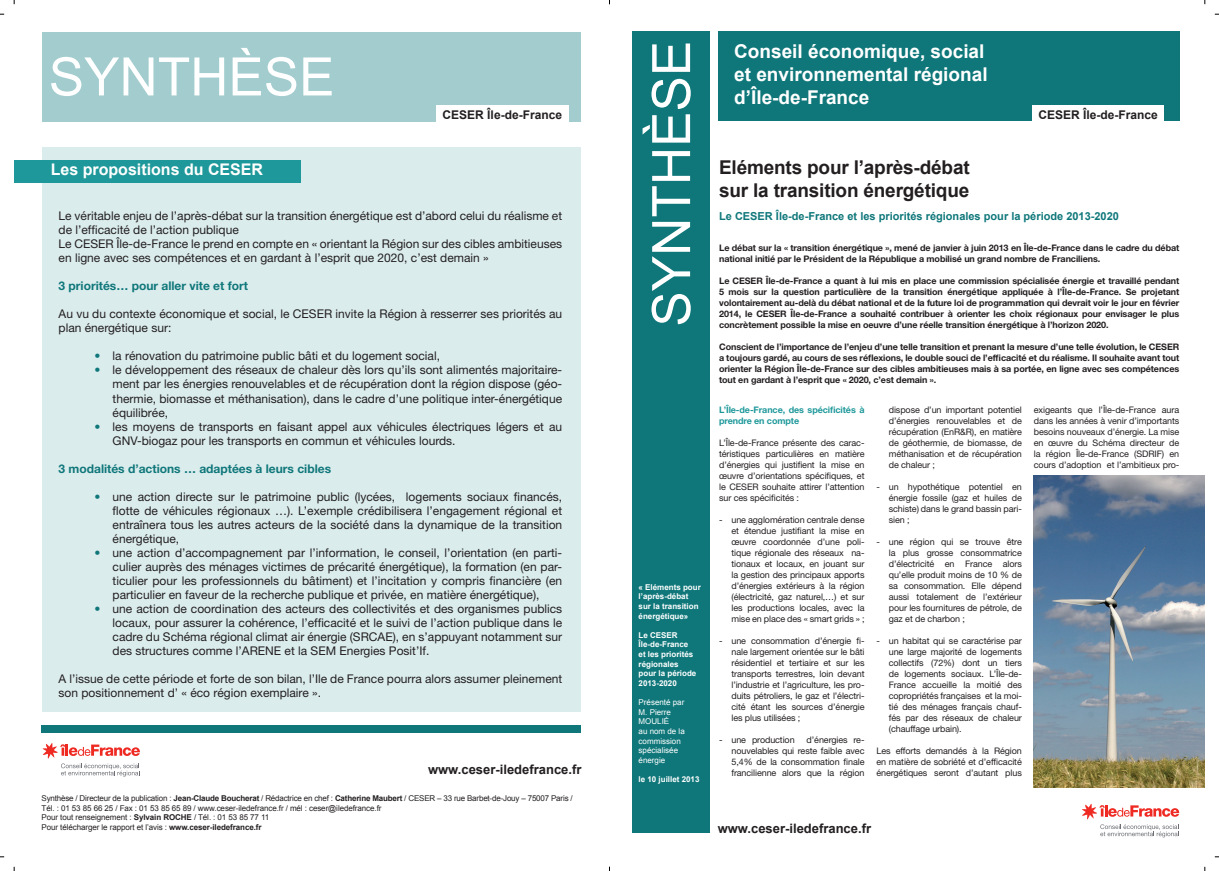
<style>
.page{position:relative;width:1219px;height:871px;background:#fff}
.page>*{position:absolute;margin:0;border:0;box-sizing:border-box;transform-origin:0 0}
.t1{font:53px "Arial";color:#fff}
.t2{font:700 19px/22.8px "Arial";color:#fff}
.t3{font:700 19px/23px "Arial";letter-spacing:-.01em;color:#231f20}
.t4{font:700 16px "Arial";color:#fff}
.t5{font:700 13px "Arial";color:#231f20}
.t6{font:12px/14px "Helvetica Neue";color:#231f20}
.t7{font:700 12px "Helvetica Neue";color:#0f777a}
.t8{font:700 12px "Arial";color:#231f20}
.t9{font:700 11px "Arial";color:#0f777a}
.t10{font:9px/11px "Helvetica Neue";letter-spacing:-.01em;color:#231f20;text-align:justify}
.t11{font:700 9px/11px "Helvetica Neue";letter-spacing:-.01em;color:#231f20;text-align:justify}
.t12{font:700 9px/11px "Helvetica Neue";letter-spacing:-.01em;color:#1e989a}
.t13{font:8px/9.6px "Arial";letter-spacing:-.01em;color:#231f20}
.t14{font:700 8px/9.6px "Arial";color:#fff}
.t15{font:8px/9.6px "Arial";color:#fff}
.s1{color:#0f777a}
.s2{font-weight:700}
</style>
<div class="page">
<div style="left:43px;top:147px;width:538px;height:564px;background:#dbeced"></div>
<div style="left:42px;top:724px;width:539px;height:8px;background:#0f777a"></div>
<div style="left:14px;top:160px;width:287px;height:22px;background:#1e989a"></div>
<div style="left:42px;top:32px;width:539px;height:90px;background:#a2ccce"></div>
<div style="left:436px;top:105px;width:133px;height:23px;background:#fff"></div>
<svg style="left:43px;top:743px;width:97px;height:33px"></svg>
<div style="left:718px;top:31px;width:461px;height:90px;background:#0f777a"></div>
<div style="left:632px;top:31px;width:77px;height:801px;background:#0f777a"></div>
<div style="left:1032px;top:105px;width:131px;height:19px;background:#fff"></div>
<svg style="left:1082px;top:803px;width:97px;height:34px"></svg>
<img style="left:1033px;top:475px;width:172px;height:312px">
<h1 class="t1" style="left:49px;top:42px;width:287px">SYNTHèSE</h1>
<h3 class="t8" style="left:443px;top:107px;width:10px">ceser</h3>
<h3 class="t8" style="left:487px;top:107px;width:76px">Île-de-France</h3>
<h3 class="t4" style="left:51px;top:159px;width:214px">Les propositions du CESER</h3>
<p class="t6" style="left:59px;top:209px;width:505px">Le véritable enjeu de l’après-débat sur la transition énergétique est d’abord celui du réalisme et de l’efficacité de l’action publique<br>Le CESER Île-de-France le prend en compte en « orientant la Région sur des cibles ambitieuses en ligne avec ses compétences et en gardant à l’esprit que 2020, c’est demain »</p>
<h3 class="t7" style="left:59px;top:278px;width:191px">3 priorités… pour aller vite et fort</h3>
<h3 class="t6" style="left:59px;top:307px;width:505px">Au vu du contexte économique et social, le CESER invite la Région à resserrer ses priorités au plan énergétique sur:</h3>
<h3 class="t6" style="left:95px;top:349px;width:347px"><span class="s1">•</span> la rénovation du patrimoine public bâti et du logement social,</h3>
<p class="t6" style="left:113px;top:363px;width:451px;text-align:justify;text-indent:-18px"><span class="s1">•</span> le développement des réseaux de chaleur dès lors qu’ils sont alimentés majoritaire&shy;ment par les énergies renouvelables et de récupération dont la région dispose (géo&shy;thermie, biomasse et méthanisation), dans le cadre d’une politique inter-énergétique équilibrée,</p>
<h3 class="t6" style="left:113px;top:419px;width:451px;text-indent:-18px"><span class="s1">•</span> les moyens de transports en faisant appel aux véhicules électriques légers et au<br>GNV-biogaz pour les transports en commun et véhicules lourds.</h3>
<h3 class="t7" style="left:59px;top:460px;width:274px">3 modalités d’actions … adaptées à leurs cibles</h3>
<p class="t6" style="left:113px;top:489px;width:451px;text-align:justify;text-indent:-18px"><span class="s1">•</span> une action directe sur le patrimoine public (lycées, logements sociaux financés, flotte de véhicules régionaux …). L’exemple crédibilisera l’engagement régional et entraînera tous les autres acteurs de la société dans la dynamique de la transition énergétique,</p>
<p class="t6" style="left:113px;top:545px;width:451px;text-align:justify;text-indent:-18px"><span class="s1">•</span> une action d’accompagnement par l’information, le conseil, l’orientation (en parti&shy;culier auprès des ménages victimes de précarité énergétique), la formation (en par&shy;ticulier pour les professionnels du bâtiment) et l’incitation y compris financière (en particulier en faveur de la recherche publique et privée, en matière énergétique),</p>
<p class="t6" style="left:113px;top:601px;width:451px;text-align:justify;text-indent:-18px"><span class="s1">•</span> une action de coordination des acteurs des collectivités et des organismes publics locaux, pour assurer la cohérence, l’efficacité et le suivi de l’action publique dans le cadre du Schéma régional climat air énergie (SRCAE), en s’appuyant notamment sur des structures comme l’ARENE et la SEM Energies Posit’If.</p>
<h3 class="t6" style="left:59px;top:671px;width:505px">A l’issue de cette période et forte de son bilan, l’Ile de France pourra alors assumer pleinement son positionnement d’ « éco région exemplaire ».</h3>
<h3 class="t5" style="left:428px;top:760px;width:155px">www.ceser-iledefrance.fr</h3>
<p class="t13" style="left:42px;top:793px;width:533px">Synthèse / Directeur de la publication : <span class="s2">Jean-Claude Boucherat</span> / Rédactrice en chef : <span class="s2">Catherine Maubert</span> / CESER – 33 rue Barbet-de-Jouy – 75007 Paris / Tél. : 01 53 85 66 25 / Fax : 01 53 85 65 89 / www.ceser-iledefrance.fr / mél : ceser@iledefrance.fr<br>Pour tout renseignement : <span class="s2">Sylvain ROCHE</span> / Tél. : 01 53 85 77 11<br>Pour télécharger le rapport et l’avis : <span class="s2">www.ceser-iledefrance.fr</span></p>
<h1 class="t1" style="left:637px;top:326px;width:287px;rotate:-90deg">SYNTHèSE</h1>
<h2 class="t2" style="left:734px;top:41px;width:255px">Conseil économique, social et environnemental régional d’Île-de-France</h2>
<h3 class="t8" style="left:1038px;top:106px;width:10px">ceser</h3>
<h3 class="t8" style="left:1083px;top:106px;width:76px">Île-de-France</h3>
<h2 class="t3" style="left:719px;top:156px;width:252px">Eléments pour l’après-débat sur la transition énergétique</h2>
<p class="t9" style="left:719px;top:209px;width:401px">Le CESER Île-de-France et les priorités régionales pour la période 2013-2020</p>
<p class="t11" style="left:719px;top:242px;width:462px">Le débat sur la « transition énergétique », mené de janvier à juin 2013 en Île-de-France dans le cadre du débat national initié par le Président de la République a mobilisé un grand nombre de Franciliens.</p>
<p class="t11" style="left:719px;top:275px;width:462px">Le CESER Île-de-France a quant à lui mis en place une commission spécialisée énergie et travaillé pendant 5 mois sur la question particulière de la transition énergétique appliquée à l’Île-de-France. Se projetant volontairement au-delà du débat national et de la future loi de programmation qui devrait voir le jour en février 2014, le CESER Île-de-France a souhaité contribuer à orienter les choix régionaux pour envisager le plus concrètement possible la mise en oeuvre d’une réelle transition énergétique à l’horizon 2020.</p>
<p class="t11" style="left:719px;top:341px;width:462px">Conscient de l’importance de l’enjeu d’une telle transition et prenant la mesure d’une telle évolution, le CESER a toujours gardé, au cours de ses réflexions, le double souci de l’efficacité et du réalisme. Il souhaite avant tout orienter la Région Île-de-France sur des cibles ambitieuses mais à sa portée, en ligne avec ses compétences tout en gardant à l’esprit que « 2020, c’est demain ».</p>
<p class="t14" style="left:639px;top:582px;width:64px">« Eléments pour l’après-débat sur la transition énergétique»</p>
<p class="t14" style="left:639px;top:630px;width:59px">Le CESER<br>Île-de-France et les priorités régionales pour la période<br>2013-2020</p>
<p class="t15" style="left:639px;top:697px;width:48px">Présenté par<br>M. Pierre<br>MOULIÉ<br>au nom de la commission spécialisée énergie</p>
<p class="t14" style="left:639px;top:774px;width:62px">le 10 juillet 2013</p>
<p class="t12" style="left:719px;top:404px;width:147px">L’Île-de-France, des spécificités à prendre en compte</p>
<p class="t10" style="left:719px;top:437px;width:147px">L’Île-de-France présente des carac&shy;téristiques particulières en matière d’énergies qui justifient la mise en œuvre d’orientations spécifiques, et le CESER souhaite attirer l’attention sur ces spécificités :</p>
<p class="t10" style="left:731px;top:514px;width:135px;text-indent:-12px">- une agglomération centrale dense et étendue justifiant la mise en œuvre coordonnée d’une poli&shy;tique régionale des réseaux na&shy;tionaux et locaux, en jouant sur la gestion des principaux apports d’énergies extérieurs à la région (électricité, gaz naturel,…) et sur les productions locales, avec la mise en place des « smart grids » ;</p>
<p class="t10" style="left:731px;top:635px;width:135px;text-indent:-12px">- une consommation d’énergie fi&shy;nale largement orientée sur le bâti résidentiel et tertiaire et sur les transports terrestres, loin devant l’industrie et l’agriculture, les pro&shy;duits pétroliers, le gaz et l’électri&shy;cité étant les sources d’énergie les plus utilisées ;</p>
<p class="t10" style="left:719px;top:734px;width:77px">- une production</p>
<p class="t10" style="left:731px;top:734px;width:135px;text-indent:75px">d’énergies re&shy;nouvelables qui reste faible avec 5,4% de la consommation finale francilienne alors que la région</p>
<p class="t10" style="left:889px;top:404px;width:135px">dispose d’un important potentiel d’énergies renouvelables et de récupération (EnR&amp;R), en matière de géothermie, de biomasse, de méthanisation et de récupération de chaleur ;</p>
<p class="t10" style="left:889px;top:481px;width:135px;text-indent:-12px">- un hypothétique potentiel en énergie fossile (gaz et huiles de schiste) dans le grand bassin pari&shy;sien ;</p>
<p class="t10" style="left:889px;top:536px;width:135px;text-indent:-12px">- une région qui se trouve être la plus grosse consommatrice d’électricité en France alors qu’elle produit moins de 10 % de sa consommation. Elle dépend aussi totalement de l’extérieur pour les fournitures de pétrole, de gaz et de charbon ;</p>
<p class="t10" style="left:889px;top:635px;width:135px;text-indent:-12px">- un habitat qui se caractérise par une large majorité de logements collectifs (72%) dont un tiers de logements sociaux. L’Île-de-France accueille la moitié des copropriétés françaises et la moi&shy;tié des ménages français chauf&shy;fés par des réseaux de chaleur (chauffage urbain).</p>
<p class="t10" style="left:876px;top:745px;width:147px">Les efforts demandés à la Région en matière de sobriété et d’efficacité énergétiques seront d’autant plus</p>
<p class="t10" style="left:1034px;top:404px;width:147px">exigeants que l’Île-de-France aura dans les années à venir d’importants besoins nouveaux d’énergie. La mise en œuvre du Schéma directeur de la région Île-de-France (SDRIF) en cours d’adoption et l’ambitieux pro-</p>
<h3 class="t5" style="left:718px;top:819px;width:155px">www.ceser-iledefrance.fr</h3>
</div>
